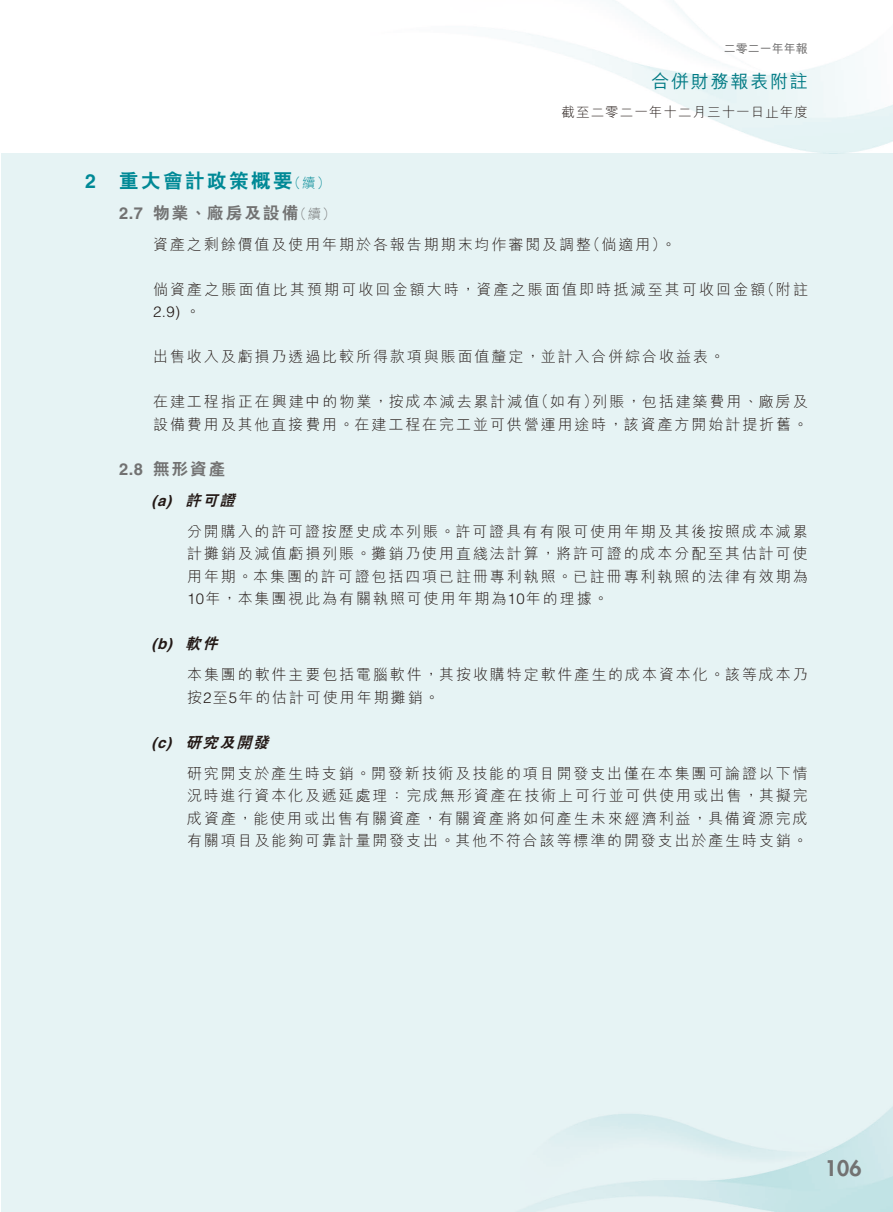
<style>
.page{position:relative;width:893px;height:1212px;background:#fff}
.page>*{position:absolute;margin:0;border:0;box-sizing:border-box;transform-origin:0 0}
.t1{font:800 21px "Futura Std";color:#727272}
.t2{font:800 19.5px "C Hei 2 HK";letter-spacing:.13em;color:#008996}
.t3{font:700 19.5px "Helvetica LT Std";color:#008996}
.t4{font:500 18px "M Hei HK";letter-spacing:.1em;color:#007a84}
.t5{font:800 16.5px "C Hei 2 HK";letter-spacing:.13em;color:#727272}
.t6{font:700 16.5px "Helvetica LT Std";color:#727272}
.t7{font:300 15px/22.5px "M Hei HK";letter-spacing:.13em;color:#231916}
.t8{font:italic 800 15px "C Hei 2 HK";color:#231916}
.t9{font:italic 700 15px "Helvetica LT Std";color:#231916}
.t10{font:300 15px "Helvetica LT Std";color:#231916}
.t11{font:300 13.5px "M Hei HK";letter-spacing:.08em;color:#231916}
.t12{font:300 13.5px "M Hei HK";color:#008996}
.t13{font:300 13.5px "M Hei HK";color:#727272}
.t14{font:500 12px "M Hei HK";color:#666565}
.s1{font-family:"M Hei HK"}
.s2{font-family:"Helvetica LT Std"}
</style>
<div class="page">
<div style="left:1px;top:153px;width:892px;height:1059px;background:#e6f3f4"></div>
<h2 class="t3" style="left:85px;top:169px;width:12px">2</h2>
<p class="t14" style="left:724px;top:40px;width:85px">二零二一年年報</p>
<p class="t4" style="left:651px;top:69px;width:158px">合併財務報表附註</p>
<h2 class="t2" style="left:119px;top:170px;width:175px">重大會計政策概要</h2>
<p class="t12" style="left:288px;top:176px;width:44px">（續(</p>
<p class="t6" style="left:119px;top:203px;width:25px">2.7</p>
<p class="t5" style="left:153px;top:204px;width:147px">物業、廠房及設備</p>
<p class="t13" style="left:293px;top:207px;width:44px">（續(</p>
<p class="t11" style="left:562px;top:105px;width:248px">截至二零二一年十二月三十一日止年度</p>
<p class="t7" style="left:585px;top:233px;width:83px">（倘適用(</p>
<p class="t7" style="left:153px;top:233px;width:440px">資產之剩餘價值及使用年期於各報告期期末均作審閱及調整</p>
<p class="t7" style="left:661px;top:233px;width:16px">。</p>
<p class="t6" style="left:119px;top:459px;width:25px">2.8</p>
<p class="t7" style="left:760px;top:278px;width:50px">（附註</p>
<p class="t7" style="left:153px;top:278px;width:614px">倘資產之賬面值比其預期可收回金額大時，資產之賬面值即時抵減至其可收回金額</p>
<p class="t10" style="left:153px;top:302px;width:49px">2.9 <span class="s1">。</span>(</p>
<p class="t7" style="left:153px;top:345px;width:573px">出售收入及虧損乃透過比較所得款項與賬面值釐定，並計入合併綜合收益表。</p>
<p class="t7" style="left:592px;top:390px;width:217px">列賬，包括建築費用、廠房及</p>
<p class="t7" style="left:534px;top:390px;width:66px">（如有）</p>
<p class="t7" style="left:153px;top:390px;width:656px">在建工程指正在興建中的物業，按成本減去累計減值<br>設備費用及其他直接費用。在建工程在完工並可供營運用途時，該資產方開始計提折舊。</p>
<p class="t5" style="left:153px;top:460px;width:74px">無形資產</p>
<p class="t9" style="left:152px;top:491px;width:20px">a(</p>
<p class="t9" style="left:166px;top:491px;width:11px">)</p>
<p class="t9" style="left:152px;top:635px;width:21px">b(</p>
<p class="t9" style="left:167px;top:635px;width:11px">)</p>
<p class="t9" style="left:152px;top:733px;width:20px">c(</p>
<p class="t9" style="left:166px;top:733px;width:11px">)</p>
<p class="t8" style="left:186px;top:492px;width:54px">許可證</p>
<p class="t7" style="left:187px;top:520px;width:622px;text-align:justify">分開購入的許可證按歷史成本列賬。許可證具有有限可使用年期及其後按照成本減累計攤銷及減值虧損列賬。攤銷乃使用直綫法計算，將許可證的成本分配至其估計可使用年期。本集團的許可證包括四項已註冊專利執照。已註冊專利執照的法律有效期為<span class="s2">10</span>年，本集團視此為有關執照可使用年期為<span class="s2">10</span>年的理據。</p>
<p class="t8" style="left:186px;top:636px;width:37px">軟件</p>
<p class="t7" style="left:187px;top:663px;width:622px">本集團的軟件主要包括電腦軟件，其按收購特定軟件產生的成本資本化。該等成本乃按<span class="s2">2</span>至<span class="s2">5</span>年的估計可使用年期攤銷。</p>
<p class="t8" style="left:186px;top:734px;width:88px">研究及開發</p>
<p class="t7" style="left:187px;top:762px;width:622px;text-align:justify">研究開支於產生時支銷。開發新技術及技能的項目開發支出僅在本集團可論證以下情況時進行資本化及遞延處理：完成無形資產在技術上可行並可供使用或出售，其擬完成資產，能使用或出售有關資產，有關資產將如何產生未來經濟利益，具備資源完成有關項目及能夠可靠計量開發支出。其他不符合該等標準的開發支出於產生時支銷。</p>
<h1 class="t1" style="left:825px;top:1154px;width:38px">106</h1>
</div>
